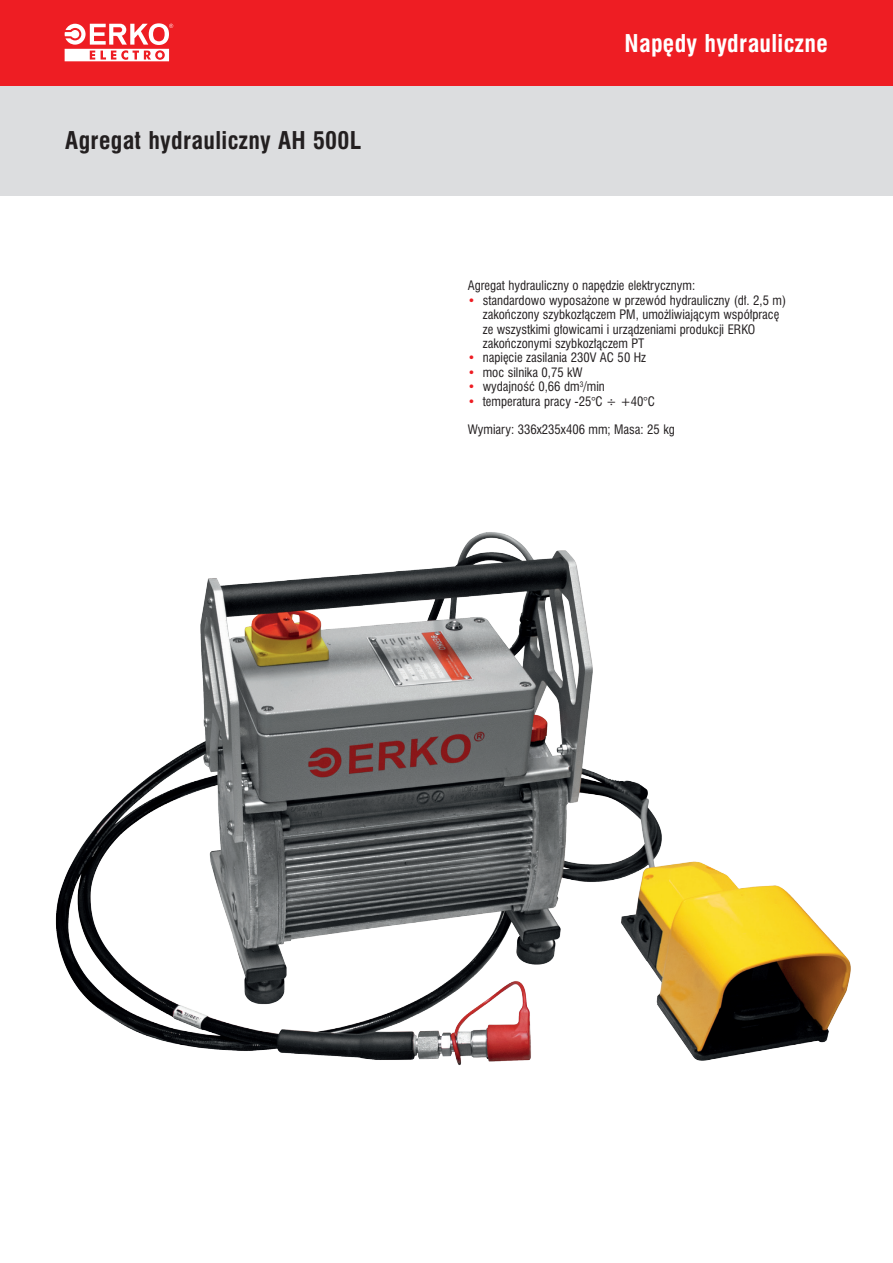
<style>
.page{position:relative;width:893px;height:1263px;background:#fff}
.page>*{position:absolute;margin:0;border:0;box-sizing:border-box;transform-origin:0 0}
._1_NAZWY_TYTULY{font:700 22.5px "Swis 721 Cn PL";letter-spacing:.015em;color:#231f20}
._1_NAZWY_TYTULY-2{font:700 22.5px "Swis 721 Cn PL";letter-spacing:.015em;color:#fff}
._01_txt_praski{font:12px/14.4px "Swis 721 Cn PL";color:#231f20}
.s1{color:#ee1d23}
</style>
<div class="page">
<div style="left:0;top:85px;width:893px;height:111px;background:#dcdddf"></div>
<div style="left:0;top:0;width:893px;height:85px;background:#ee1d23"></div>
<svg style="left:65px;top:23px;width:108px;height:38px"></svg>
<img style="left:55px;top:532px;width:796px;height:534px">
<p class="_1_NAZWY_TYTULY" style="left:65px;top:126px;width:298px">Agregat hydrauliczny AH 500L</p>
<p class="_1_NAZWY_TYTULY-2" style="left:624px;top:29px;width:205px">Napędy hydrauliczne</p>
<p class="_01_txt_praski" style="left:468px;top:278px;width:229px">Agregat hydrauliczny o napędzie elektrycznym:</p>
<p class="_01_txt_praski" style="left:483px;top:293px;width:305px;text-indent:-15px"><span class="s1">•</span> standardowo wyposażone w przewód hydrauliczny (dł. 2,5 m) zakończony szybkozłączem PM, umożliwiającym współpracę ze wszystkimi głowicami i urządzeniami produkcji ERKO zakończonymi szybkozłączem PT</p>
<p class="_01_txt_praski" style="left:468px;top:350px;width:180px"><span class="s1">•</span> napięcie zasilania 230V AC 50 Hz</p>
<p class="_01_txt_praski" style="left:468px;top:365px;width:116px"><span class="s1">•</span> moc silnika 0,75 kW</p>
<p class="_01_txt_praski" style="left:468px;top:379px;width:139px"><span class="s1">•</span> wydajność 0,66 dm<sup>3</sup>/min</p>
<p class="_01_txt_praski" style="left:468px;top:394px;width:189px"><span class="s1">•</span> temperatura pracy -25°C ÷ +40°C</p>
<p class="_01_txt_praski" style="left:468px;top:422px;width:209px">Wymiary: 336x235x406 mm; Masa: 25 kg</p>
</div>
